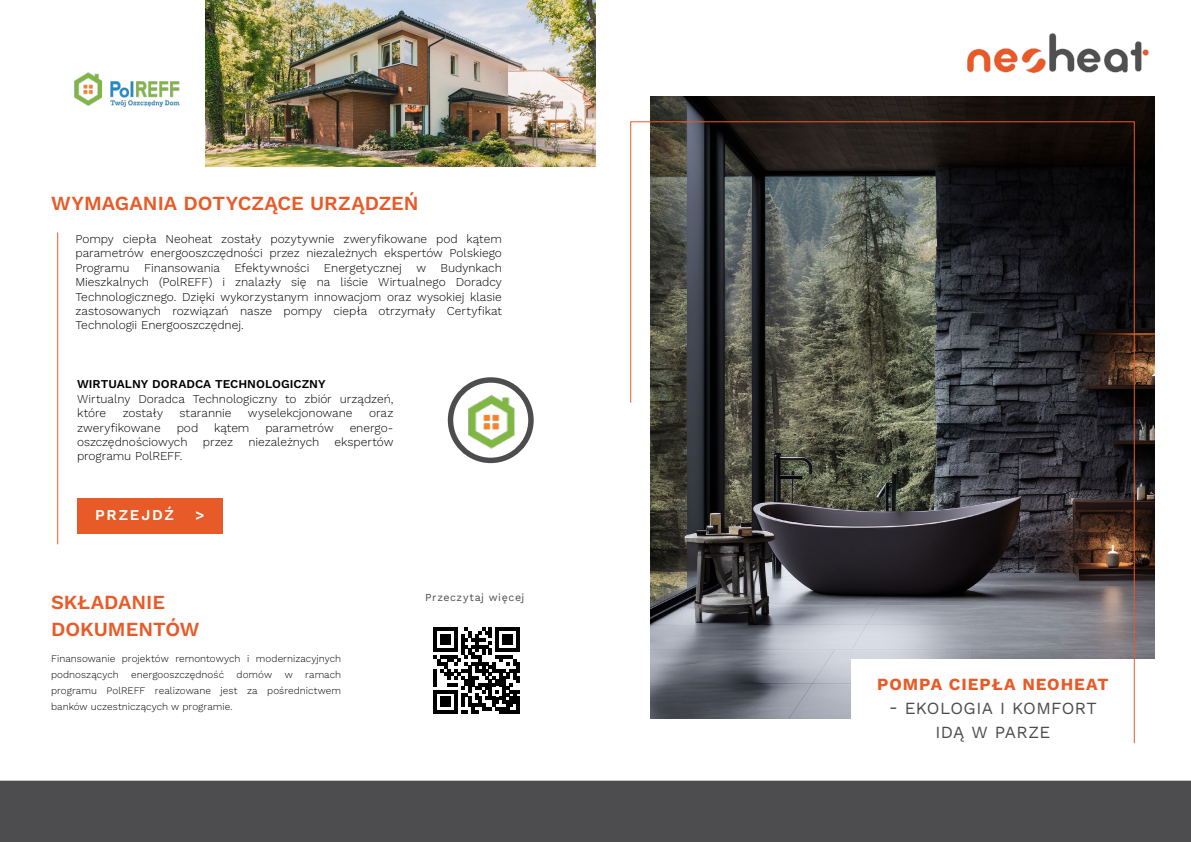
<style>
.page{position:relative;width:1191px;height:842px;background:#fff}
.page>*{position:absolute;margin:0;border:0;box-sizing:border-box;transform-origin:0 0}
.t1{font:600 20px/26.3px "Work Sans";color:#e85a27}
.t2{font:17px/24px "Work Sans";letter-spacing:.02em;color:#4d4d4f;text-align:center}
.t3{font:700 17px "Work Sans";letter-spacing:.05em;color:#e85a27}
.t4{font:600 15px "Work Sans";letter-spacing:.12em;color:#fff}
.t5{font:300 12px/14.4px "Work Sans";letter-spacing:-.005em;color:#000;text-align:justify}
.t6{font:600 12px "Work Sans";color:#000}
.t7{font:10.6px "Work Sans";letter-spacing:.055em;color:#4d4d4f}
.t8{font:300 10px/16px "Work Sans";letter-spacing:.005em;color:#000;text-align:justify}
</style>
<div class="page">
<img style="left:967px;top:32px;width:182px;height:41px">
<div style="left:0;top:780px;width:1191px;height:62px;background:#4d4d4f"></div>
<hr style="left:57px;top:232px;width:1px;height:312px;background:#e85a27">
<div style="left:77px;top:498px;width:146px;height:35px;background:#e85a27"></div>
<img style="left:205px;top:0;width:390px;height:167px">
<img style="left:74px;top:72px;width:106px;height:35px">
<svg style="left:433px;top:627px;width:87px;height:87px"></svg>
<div style="left:448px;top:377px;width:85px;height:86px;border:5px solid #4d4d4f;border-radius:50%"></div>
<img style="left:467px;top:388px;width:47px;height:61px">
<img style="left:651px;top:97px;width:503px;height:562px">
<svg style="left:630px;top:121px;width:504px;height:622px;background:#616160"></svg>
<h1 class="t1" style="left:51px;top:189px;width:369px">WYMAGANIA DOTYCZĄCE URZĄDZEŃ</h1>
<p class="t5" style="left:75px;top:231px;width:428px">Pompy ciepła Neoheat zostały pozytywnie zweryfikowane pod kątem parametrów energooszczędności przez niezależnych ekspertów Polskiego Programu Finansowania Efektywności Energetycznej w Budynkach Mieszkalnych (PolREFF) i znalazły się na liście Wirtualnego Doradcy Technologicznego. Dzięki wykorzystanym innowacjom oraz wysokiej klasie zastosowanych rozwiązań nasze pompy ciepła otrzymały Certyfikat Technologii Energooszczędnej.</p>
<p class="t6" style="left:77px;top:375px;width:250px">WIRTUALNY DORADCA TECHNOLOGICZNY</p>
<p class="t5" style="left:77px;top:391px;width:318px">Wirtualny Doradca Technologiczny to zbiór urządzeń, które</p>
<p class="t5" style="left:123px;top:406px;width:42px">zostały</p>
<p class="t5" style="left:179px;top:406px;width:53px">starannie</p>
<p class="t5" style="left:248px;top:406px;width:106px">wyselekcjonowane</p>
<p class="t5" style="left:369px;top:406px;width:26px">oraz</p>
<p class="t5" style="left:77px;top:420px;width:85px">zweryfikowane</p>
<p class="t5" style="left:177px;top:420px;width:23px">pod</p>
<p class="t5" style="left:214px;top:420px;width:37px">kątem</p>
<p class="t5" style="left:265px;top:420px;width:70px">parametrów</p>
<p class="t5" style="left:350px;top:420px;width:45px">energo-</p>
<p class="t5" style="left:77px;top:434px;width:112px">oszczędnościowych</p>
<p class="t5" style="left:203px;top:434px;width:32px">przez</p>
<p class="t5" style="left:248px;top:434px;width:72px">niezależnych</p>
<p class="t5" style="left:335px;top:434px;width:60px">ekspertów</p>
<p class="t5" style="left:77px;top:449px;width:107px">programu PolREFF.</p>
<p class="t4" style="left:95px;top:503px;width:80px">PRZEJDŹ</p>
<p class="t4" style="left:195px;top:503px;width:11px">&gt;</p>
<h1 class="t1" style="left:51px;top:589px;width:150px">SKŁADANIE<br>DOKUMENTÓW</h1>
<p class="t7" style="left:425px;top:589px;width:101px">Przeczytaj więcej</p>
<p class="t8" style="left:51px;top:651px;width:292px">Finansowanie projektów remontowych i modernizacyjnych podnoszących energooszczędność domów w ramach programu PolREFF realizowane jest za pośrednictwem banków uczestniczących w programie.</p>
<h2 class="t3" style="left:877px;top:671px;width:233px">POMPA CIEPŁA NEOHEAT</h2>
<h2 class="t2" style="left:889px;top:695px;width:209px">- EKOLOGIA I KOMFORT<br>IDĄ W PARZE</h2>
</div>
